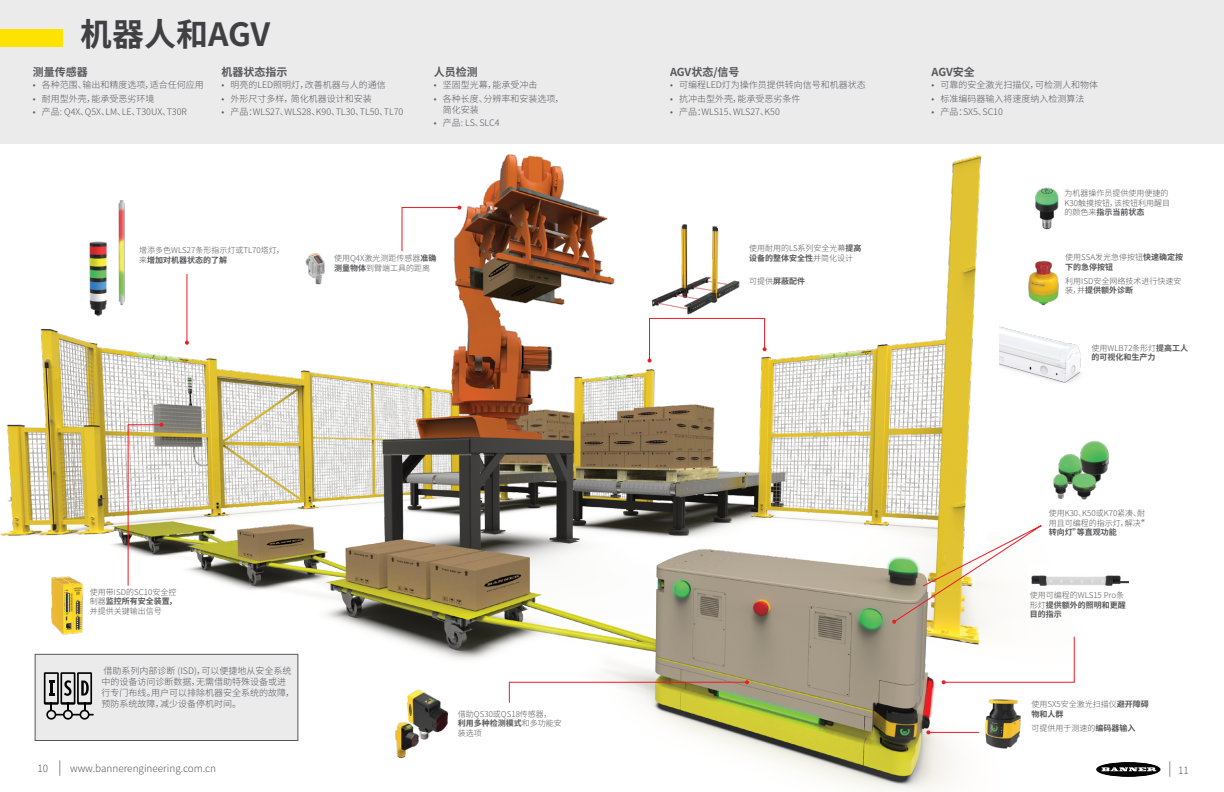
<style>
.page{position:relative;width:1224px;height:792px;background:#fff}
.page>*{position:absolute;margin:0;border:0;box-sizing:border-box;transform-origin:0 0}
.t1{font:700 32px "Source Han Sans CN";color:#404042}
.t2{font:700 11px "Source Han Sans CN";color:#58585b}
.t3{font:300 10px "Source Han Sans CN";color:#58585b}
.t4{font:300 9px/11px "Source Han Sans CN";color:#58585b}
.t5{font:300 8px/9.6px "Source Han Sans CN";color:#58585b}
.t6{font:700 8px/9.6px "Source Han Sans CN";color:#58585b}
.s1{font-weight:700}
.s2{font-weight:300}
.s3{font-size:14px}
</style>
<div class="page">
<img style="left:0;top:154px;width:988px;height:637px">
<div style="left:0;top:0;width:1224px;height:144px;background:#ebebec"></div>
<div style="left:0;top:29px;width:62px;height:18px;background:#ffe300"></div>
<svg style="left:892px;top:516px;width:150px;height:108px"></svg>
<svg style="left:942px;top:636px;width:133px;height:48px"></svg>
<hr style="left:928px;top:732px;width:51px;height:1px;background:#ed1b23">
<svg style="left:926px;top:730px;width:4px;height:4px"></svg>
<img style="left:975px;top:694px;width:46px;height:59px">
<img style="left:1028px;top:565px;width:100px;height:30px">
<img style="left:1053px;top:441px;width:56px;height:59px">
<img style="left:1035px;top:187px;width:24px;height:43px">
<hr style="left:186px;top:274px;width:1px;height:69px;background:#ed1b23">
<svg style="left:185px;top:341px;width:4px;height:4px"></svg>
<svg style="left:508px;top:680px;width:241px;height:24px"></svg>
<svg style="left:401px;top:206px;width:60px;height:46px"></svg>
<svg style="left:127px;top:423px;width:36px;height:164px"></svg>
<svg style="left:648px;top:317px;width:119px;height:46px"></svg>
<img style="left:31px;top:574px;width:72px;height:67px">
<img style="left:1028px;top:260px;width:31px;height:40px">
<div style="left:35px;top:654px;width:263px;height:87px;background:#ebebec;border:1px solid #58585b"></div>
<svg style="left:44px;top:672px;width:50px;height:48px"></svg>
<svg style="left:1097px;top:763px;width:63px;height:13px"></svg>
<div style="left:1097px;top:763px;width:63px;height:13px;border:1px solid #000;border-radius:50%"></div>
<svg style="left:1101px;top:767px;width:55px;height:4px"></svg>
<img style="left:648px;top:210px;width:97px;height:116px">
<img style="left:106px;top:197px;width:71px;height:115px">
<img style="left:298px;top:252px;width:33px;height:33px">
<img style="left:89px;top:237px;width:22px;height:84px">
<img style="left:999px;top:300px;width:82px;height:83px">
<img style="left:406px;top:684px;width:43px;height:62px">
<img style="left:383px;top:718px;width:43px;height:43px">
<h1 class="t1" style="left:80px;top:16px;width:192px">机器人和AGV</h1>
<p class="t2" style="left:33px;top:66px;width:57px">测量传感器</p>
<p class="t4" style="left:33px;top:79px;width:173px">• 各种范围、输出和精度选项，适合任何应用</p>
<p class="t4" style="left:33px;top:93px;width:123px">• 耐用型外壳，能承受恶劣环境</p>
<p class="t4" style="left:33px;top:107px;width:156px">• 产品: Q4X、Q5X、LM、LE、T30UX、T30R</p>
<p class="t2" style="left:221px;top:66px;width:67px">机器状态指示</p>
<p class="t4" style="left:221px;top:79px;width:166px">• 明亮的LED照明灯，改善机器与人的通信</p>
<p class="t4" style="left:221px;top:93px;width:152px">• 外形尺寸多样，简化机器设计和安装</p>
<p class="t4" style="left:221px;top:107px;width:184px">• 产品：WLS27、WLS28、K90、TL30、TL50、TL70</p>
<p class="t2" style="left:434px;top:66px;width:45px">人员检测</p>
<p class="t4" style="left:434px;top:79px;width:105px">• 坚固型光幕，能承受冲击</p>
<p class="t4" style="left:443px;top:93px;width:122px;text-indent:-9px">• 各种长度、分辨率和安装选项，简化安装</p>
<p class="t4" style="left:434px;top:118px;width:67px">• 产品: LS、SLC4</p>
<p class="t5" style="left:139px;top:246px;width:146px">增添多色WLS27条形指示灯或TL70塔灯，来<span class="s1">增加对机器状态的了解</span></p>
<p class="t5" style="left:334px;top:254px;width:104px">使用Q4X激光测距传感器<span class="s1">准确测量物体</span>到臂端工具的距离</p>
<p class="t5" style="left:90px;top:587px;width:88px;text-align:justify">使用带ISD的SC10安全控制器<span class="s1">监控所有安全装置，</span>并提供关键输出信号</p>
<p class="t4" style="left:102px;top:666px;width:194px">借助系列内部诊断 (ISD)，可以便捷地从安全系统中的设备访问诊断数据，无需借助特殊设备或进行专门布线。用户可以排除机器安全系统的故障，预防系统故障，减少设备停机时间。</p>
<p class="t5" style="left:458px;top:709px;width:105px">借助QS30或QS18传感器，<br><span class="s1">利用多种检测模式</span>和多功能安装选项</p>
<p class="t2" style="left:670px;top:66px;width:71px">AGV状态/信号</p>
<p class="t4" style="left:670px;top:79px;width:197px">• 可编程LED灯为操作员提供转向信号和机器状态</p>
<p class="t4" style="left:670px;top:93px;width:132px">• 抗冲击型外壳，能承受恶劣条件</p>
<p class="t4" style="left:670px;top:107px;width:111px">• 产品：WLS15、WLS27、K50</p>
<p class="t5" style="left:749px;top:244px;width:114px">使用耐用的LS系列安全光幕<span class="s1">提高设备的整体安全性</span>并简化设计</p>
<p class="t6" style="left:749px;top:277px;width:57px"><span class="s2">可提供</span>屏蔽配件</p>
<p class="t2" style="left:932px;top:66px;width:45px">AGV安全</p>
<p class="t4" style="left:932px;top:79px;width:168px">• 可靠的安全激光扫描仪，可检测人和物体</p>
<p class="t4" style="left:932px;top:93px;width:154px">• 标准编码器输入将速度纳入检测算法</p>
<p class="t4" style="left:932px;top:107px;width:73px">• 产品：SX5、SC10</p>
<p class="t5" style="left:1065px;top:189px;width:107px">为机器操作员提供使用便捷的<br>K30触摸按钮，该按钮利用醒目的颜色来<span class="s1">指示当前状态</span></p>
<p class="t5" style="left:1065px;top:252px;width:119px">使用SSA发光急停按钮<span class="s1">快速确定按下的急停按钮</span></p>
<p class="t5" style="left:1065px;top:276px;width:118px">利用ISD安全网络技术进行快速安装，并<span class="s1">提供额外诊断</span></p>
<p class="t6" style="left:1092px;top:343px;width:98px"><span class="s2">使用WLB72条形灯</span>提高工人的可视化和生产力</p>
<p class="t5" style="left:1049px;top:508px;width:98px;text-align:justify">使用K30、K50或K70紧凑、耐用且可编程的指示灯，解决<span class="s1">“转向灯”等直观功能</span></p>
<p class="t5" style="left:1030px;top:591px;width:97px">使用可编程的WLS15 Pro条形灯<span class="s1">提供额外的照明和更醒目的指示</span></p>
<p class="t5" style="left:1031px;top:700px;width:119px">使用SX5安全激光扫描仪<span class="s1">避开障碍物和人群</span></p>
<p class="t5" style="left:1031px;top:723px;width:105px">可提供用于测速的<span class="s1">编码器输入</span></p>
<p class="t3" style="left:37px;top:763px;width:180px">10 <span class="s3">|</span> www.bannerengineering.com.cn</p>
<p class="t3" style="left:1168px;top:765px;width:22px"><span class="s3">|</span> 11</p>
</div>
